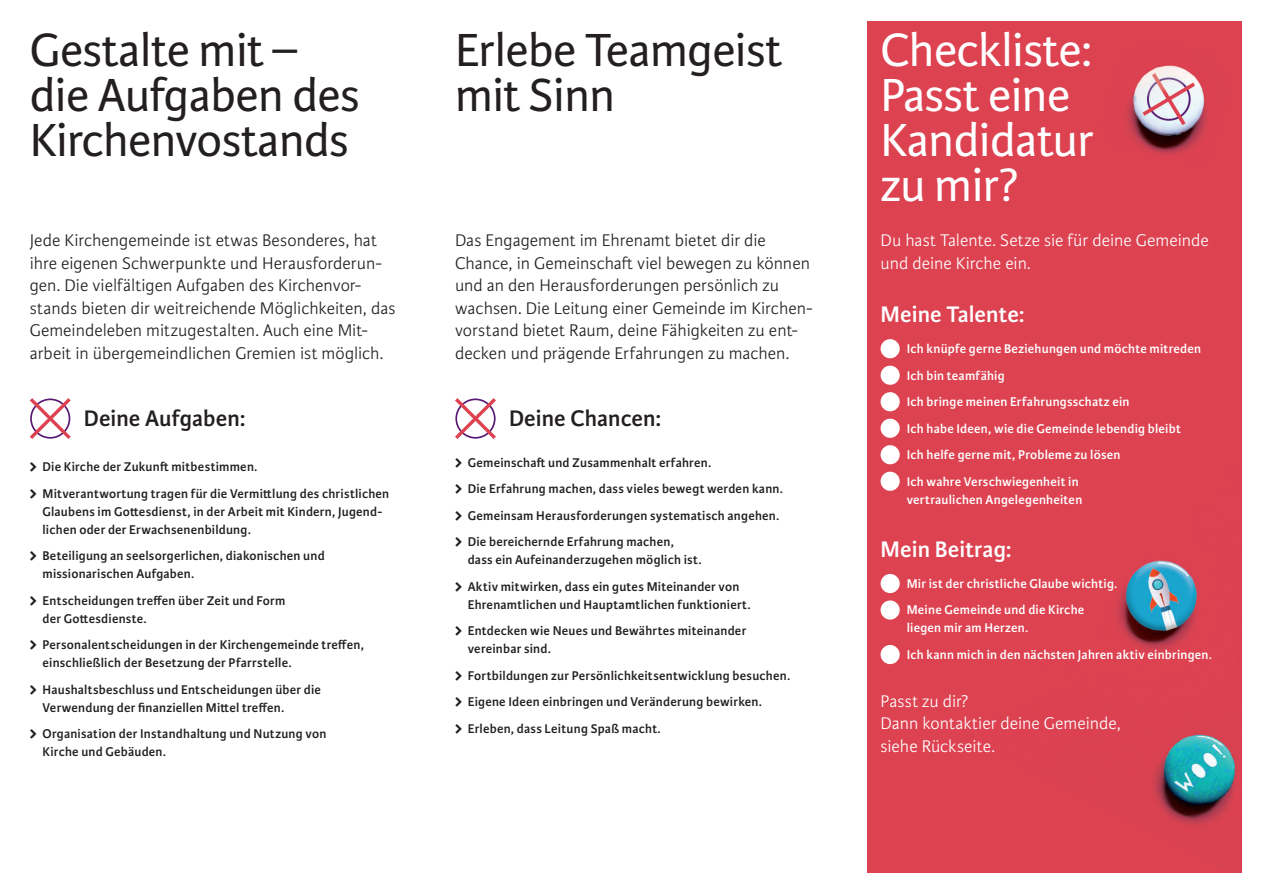
<style>
.page{position:relative;width:1263px;height:893px;background:#fff}
.page>*{position:absolute;margin:0;border:0;box-sizing:border-box;transform-origin:0 0}
.t1{font:49.5px/45px "Karmina Sans";letter-spacing:-.01em;color:#231f20}
.t2{font:49.5px/45px "Karmina Sans";letter-spacing:-.01em;color:#fff}
.t3{font:600 24px "Karmina Sans";letter-spacing:.005em;color:#231f20}
.t4{font:600 24px "Karmina Sans";letter-spacing:.005em;color:#fff}
.t5{font:300 18px/22.5px "Karmina Sans";letter-spacing:.005em;color:#231f20}
.t6{font:300 18px/22.5px "Karmina Sans";letter-spacing:.005em;color:#fff}
.t7{font:600 13.5px/26.5px "Karmina Sans";letter-spacing:.02em;color:#231f20}
.t8{font:600 13.5px/26.5px "Karmina Sans";letter-spacing:.02em;color:#fff}
</style>
<div class="page">
<div style="left:867px;top:21px;width:375px;height:851px;background:#dd4251"></div>
<div style="left:880px;top:339px;width:20px;height:19px;background:#fff;border-radius:50%"></div>
<div style="left:880px;top:366px;width:20px;height:19px;background:#fff;border-radius:50%"></div>
<div style="left:880px;top:392px;width:20px;height:19px;background:#fff;border-radius:50%"></div>
<div style="left:880px;top:419px;width:20px;height:19px;background:#fff;border-radius:50%"></div>
<div style="left:880px;top:445px;width:20px;height:19px;background:#fff;border-radius:50%"></div>
<div style="left:880px;top:472px;width:20px;height:19px;background:#fff;border-radius:50%"></div>
<div style="left:880px;top:574px;width:20px;height:19px;background:#fff;border-radius:50%"></div>
<div style="left:880px;top:600px;width:20px;height:20px;background:#fff;border-radius:50%"></div>
<div style="left:880px;top:645px;width:20px;height:19px;background:#fff;border-radius:50%"></div>
<svg style="left:30px;top:398px;width:41px;height:41px"></svg>
<svg style="left:455px;top:398px;width:41px;height:41px"></svg>
<h1 class="t1" style="left:30px;top:29px;width:332px">Gestalte mit – die Aufgaben des<br>Kirchenvostands</h1>
<h1 class="t1" style="left:455px;top:29px;width:329px">Erlebe Teamgeist mit Sinn</h1>
<p class="t5" style="left:30px;top:230px;width:367px">Jede Kirchengemeinde ist etwas Besonderes, hat ihre eigenen Schwerpunkte und Herausforderun&shy;gen. Die vielfältigen Aufgaben des Kirchenvor&shy;stands bieten dir weitreichende Möglichkeiten, das Gemeindeleben mitzugestalten. Auch eine Mit&shy;arbeit in übergemeindlichen Gremien ist möglich.</p>
<h2 class="t3" style="left:84px;top:405px;width:163px">Deine Aufgaben:</h2>
<p class="t7" style="left:43px;top:454px;width:348px">Die Kirche der Zukunft mitbestimmen.<br>Mitverantwortung tragen für die Vermittlung des christlichen</p>
<p class="t7" style="left:43px;top:503px;width:341px;line-height:18px">Glaubens im Gottesdienst, in der Arbeit mit Kindern, Jugend&shy;lichen oder der Erwachsenenbildung.</p>
<p class="t7" style="left:43px;top:547px;width:284px;line-height:18px">Beteiligung an seelsorgerlichen, diakonischen und missionarischen Aufgaben.</p>
<p class="t7" style="left:43px;top:592px;width:244px;line-height:18px">Entscheidungen treffen über Zeit und Form der Gottesdienste.</p>
<p class="t7" style="left:43px;top:636px;width:323px;line-height:18px">Personalentscheidungen in der Kirchengemeinde treffen, einschließlich der Besetzung der Pfarrstelle.</p>
<p class="t7" style="left:43px;top:681px;width:280px;line-height:18px">Haushaltsbeschluss und Entscheidungen über die<br>Verwendung der finanziellen Mittel treffen.</p>
<p class="t7" style="left:43px;top:725px;width:285px;line-height:18px">Organisation der Instandhaltung und Nutzung von<br>Kirche und Gebäuden.</p>
<p class="t5" style="left:455px;top:230px;width:359px">Das Engagement im Ehrenamt bietet dir die Chance, in Gemeinschaft viel bewegen zu können und an den Herausforderungen persönlich zu wachsen. Die Leitung einer Gemeinde im Kirchen&shy;vorstand bietet Raum, deine Fähigkeiten zu ent&shy;decken und prägende Erfahrungen zu machen.</p>
<h2 class="t3" style="left:509px;top:405px;width:153px">Deine Chancen:</h2>
<p class="t7" style="left:468px;top:449px;width:317px">Gemeinschaft und Zusammenhalt erfahren.<br>Die Erfahrung machen, dass vieles bewegt werden kann.<br>Gemeinsam Herausforderungen systematisch angehen.<br>Die bereichernde Erfahrung machen,</p>
<p class="t7" style="left:468px;top:547px;width:273px">dass ein Aufeinanderzugehen möglich ist.<br>Aktiv mitwirken, dass ein gutes Miteinander von</p>
<p class="t7" style="left:468px;top:591px;width:284px">Ehrenamtlichen und Hauptamtlichen funktioniert.<br>Entdecken wie Neues und Bewährtes miteinander</p>
<p class="t7" style="left:468px;top:636px;width:324px">vereinbar sind.<br>Fortbildungen zur Persönlichkeitsentwicklung besuchen.<br>Eigene Ideen einbringen und Veränderung bewirken.<br>Erleben, dass Leitung Spaß macht.</p>
<h1 class="t2" style="left:880px;top:29px;width:215px">Checkliste:<br>Passt eine<br>Kandidatur zu mir?</h1>
<h3 class="t6" style="left:880px;top:230px;width:330px">Du hast Talente. Setze sie für deine Gemeinde und deine Kirche ein.</h3>
<h2 class="t4" style="left:880px;top:301px;width:145px">Meine Talente:</h2>
<p class="t8" style="left:907px;top:336px;width:296px">Ich knüpfe gerne Beziehungen und möchte mitreden Ich bin teamfähig<br>Ich bringe meinen Erfahrungsschatz ein<br>Ich habe Ideen, wie die Gemeinde lebendig bleibt Ich helfe gerne mit, Probleme zu lösen<br>Ich wahre Verschwiegenheit in</p>
<p class="t8" style="left:907px;top:486px;width:177px">vertraulichen Angelegenheiten</p>
<h2 class="t4" style="left:880px;top:536px;width:132px">Mein Beitrag:</h2>
<p class="t8" style="left:907px;top:570px;width:212px">Mir ist der christliche Glaube wichtig.<br>Meine Gemeinde und die Kirche</p>
<p class="t8" style="left:907px;top:615px;width:307px">liegen mir am Herzen.<br>Ich kann mich in den nächsten Jahren aktiv einbringen.</p>
<h3 class="t6" style="left:880px;top:690px;width:242px">Passt zu dir?<br>Dann kontaktier deine Gemeinde, siehe Rückseite.</h3>
</div>
